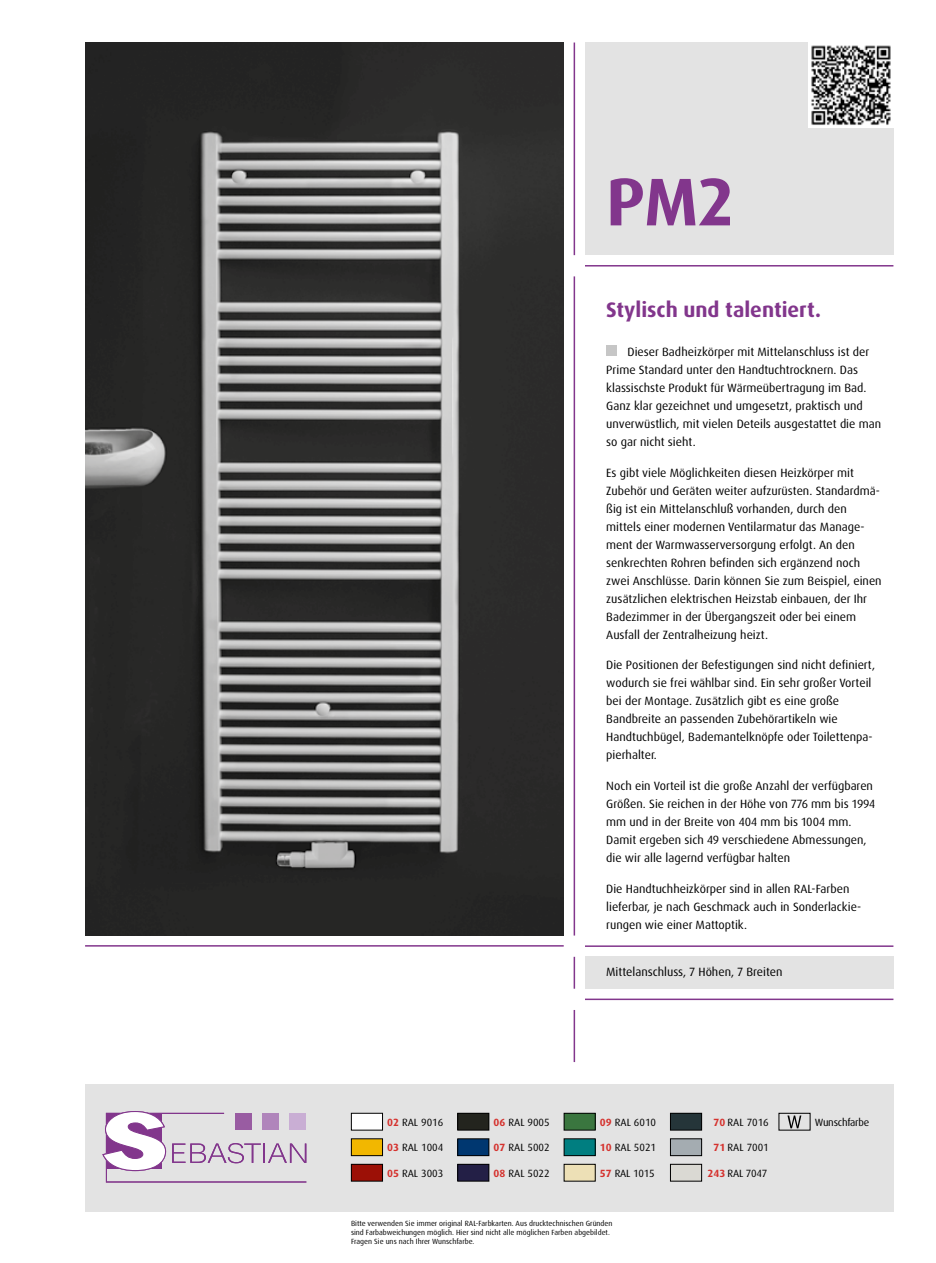
<style>
.page{position:relative;width:936px;height:1263px;background:#fff}
.page>*{position:absolute;margin:0;border:0;box-sizing:border-box;transform-origin:0 0}
.t1{font:700 67.5px "Dax OT";color:#82368c}
.t2{font:700 21px "Dax OT";color:#82368c}
.t3{font:12px/18px "Dax OT";color:#000}
.t4{font:10.5px "Dax OT";color:#000}
.t5{font:10.5px "Dax OT";letter-spacing:-.02em;color:#000}
.t6{font:7.5px/9px "Dax OT";color:#000}
.s1{font-weight:700;color:#d5312d}
</style>
<div class="page">
<div style="left:85px;top:1084px;width:808px;height:128px;background:#e3e3e3"></div>
<div style="left:585px;top:43px;width:308px;height:212px;background:#e3e3e3"></div>
<hr style="left:585px;top:998px;width:308px;height:2px;background:#82368c">
<hr style="left:85px;top:945px;width:478px;height:2px;background:#82368c">
<hr style="left:573px;top:43px;width:2px;height:212px;background:#82368c">
<hr style="left:585px;top:265px;width:308px;height:1px;background:#82368c">
<hr style="left:573px;top:276px;width:2px;height:659px;background:#82368c">
<hr style="left:573px;top:1010px;width:2px;height:52px;background:#82368c">
<div style="left:606px;top:345px;width:11px;height:11px;background:#c6c6c6"></div>
<svg style="left:102px;top:1111px;width:204px;height:71px"></svg>
<img style="left:85px;top:43px;width:478px;height:892px">
<div style="left:351px;top:1113px;width:31px;height:17px;background:#fff"></div>
<div style="left:351px;top:1113px;width:32px;height:17px;border:1px solid #000"></div>
<div style="left:457px;top:1113px;width:32px;height:17px;background:#23241e"></div>
<div style="left:457px;top:1113px;width:32px;height:17px;border:1px solid #000"></div>
<div style="left:564px;top:1113px;width:31px;height:17px;background:#3a763f"></div>
<div style="left:563px;top:1113px;width:32px;height:17px;border:1px solid #000"></div>
<div style="left:670px;top:1113px;width:31px;height:17px;background:#253539"></div>
<div style="left:670px;top:1113px;width:32px;height:17px;border:1px solid #000"></div>
<svg style="left:787px;top:1115px;width:14px;height:13px"></svg>
<div style="left:778px;top:1113px;width:32px;height:17px;border:1px solid #000"></div>
<div style="left:351px;top:1139px;width:31px;height:17px;background:#f2b700"></div>
<div style="left:351px;top:1138px;width:32px;height:18px;border:1px solid #000"></div>
<div style="left:457px;top:1139px;width:32px;height:17px;background:#003770"></div>
<div style="left:457px;top:1138px;width:32px;height:18px;border:1px solid #000"></div>
<div style="left:564px;top:1139px;width:31px;height:17px;background:#007e80"></div>
<div style="left:563px;top:1138px;width:32px;height:18px;border:1px solid #000"></div>
<div style="left:670px;top:1139px;width:31px;height:17px;background:#a4acb1"></div>
<div style="left:670px;top:1138px;width:32px;height:18px;border:1px solid #000"></div>
<div style="left:351px;top:1164px;width:31px;height:17px;background:#9c1006"></div>
<div style="left:351px;top:1164px;width:32px;height:17px;border:1px solid #000"></div>
<div style="left:457px;top:1164px;width:32px;height:17px;background:#231f46"></div>
<div style="left:457px;top:1164px;width:32px;height:17px;border:1px solid #000"></div>
<div style="left:564px;top:1164px;width:31px;height:17px;background:#ede0b6"></div>
<div style="left:563px;top:1164px;width:32px;height:17px;border:1px solid #000"></div>
<div style="left:670px;top:1164px;width:31px;height:17px;background:#dad9d3"></div>
<div style="left:670px;top:1164px;width:32px;height:17px;border:1px solid #000"></div>
<hr style="left:573px;top:957px;width:2px;height:32px;background:#82368c">
<hr style="left:585px;top:945px;width:308px;height:2px;background:#82368c">
<div style="left:585px;top:957px;width:308px;height:32px;background:#e3e3e3"></div>
<img style="left:808px;top:43px;width:85px;height:85px">
<h1 class="t1" style="left:606px;top:159px;width:128px">PM2</h1>
<h2 class="t2" style="left:606px;top:296px;width:216px">Stylisch und talentiert.</h2>
<p class="t3" style="left:606px;top:343px;width:276px;text-indent:21px">Dieser Badheizkörper mit Mittelanschluss ist der Prime Standard unter den Handtuchtrocknern. Das klassischste Produkt für Wärmeübertragung im Bad.<br>Ganz klar gezeichnet und umgesetzt, praktisch und unverwüstlich, mit vielen Deteils ausgestattet die man so gar nicht sieht.</p>
<p class="t3" style="left:606px;top:463px;width:277px">Es gibt viele Möglichkeiten diesen Heizkörper mit Zubehör und Geräten weiter aufzurüsten. Standardmä&shy;ßig ist ein Mittelanschluß vorhanden, durch den mittels einer modernen Ventilarmatur das Manage&shy;ment der Warmwasserversorgung erfolgt. An den senkrechten Rohren befinden sich ergänzend noch zwei Anschlüsse. Darin können Sie zum Beispiel, einen zusätzlichen elektrischen Heizstab einbauen, der Ihr Badezimmer in der Übergangszeit oder bei einem Ausfall der Zentralheizung heizt.</p>
<p class="t3" style="left:606px;top:656px;width:270px">Die Positionen der Befestigungen sind nicht definiert, wodurch sie frei wählbar sind. Ein sehr großer Vorteil bei der Montage. Zusätzlich gibt es eine große Bandbreite an passenden Zubehörartikeln wie Handtuchbügel, Bademantelknöpfe oder Toilettenpa&shy;pierhalter.</p>
<p class="t3" style="left:606px;top:777px;width:270px">Noch ein Vorteil ist die große Anzahl der verfügbaren Größen. Sie reichen in der Höhe von 776 mm bis 1994 mm und in der Breite von 404 mm bis 1004 mm.<br>Damit ergeben sich 49 verschiedene Abmessungen, die wir alle lagernd verfügbar halten</p>
<p class="t3" style="left:606px;top:880px;width:256px">Die Handtuchheizkörper sind in allen RAL-Farben lieferbar, je nach Geschmack auch in Sonderlackie&shy;rungen wie einer Mattoptik.</p>
<p class="t3" style="left:606px;top:963px;width:178px">Mittelanschluss, 7 Höhen, 7 Breiten</p>
<p class="t4" style="left:387px;top:1115px;width:58px"><span class="s1">02</span> RAL 9016</p>
<p class="t4" style="left:493px;top:1115px;width:58px"><span class="s1">06</span> RAL 9005</p>
<p class="t4" style="left:600px;top:1115px;width:58px"><span class="s1">09</span> RAL 6010</p>
<p class="t4" style="left:713px;top:1115px;width:57px"><span class="s1">70</span> RAL 7016</p>
<p class="t5" style="left:814px;top:1115px;width:56px">Wunschfarbe</p>
<p class="t4" style="left:387px;top:1141px;width:58px"><span class="s1">03</span> RAL 1004</p>
<p class="t4" style="left:493px;top:1141px;width:58px"><span class="s1">07</span> RAL 5002</p>
<p class="t4" style="left:600px;top:1141px;width:58px"><span class="s1">10</span> RAL 5021</p>
<p class="t4" style="left:713px;top:1141px;width:57px"><span class="s1">71</span> RAL 7001</p>
<p class="t4" style="left:387px;top:1166px;width:58px"><span class="s1">05</span> RAL 3003</p>
<p class="t4" style="left:493px;top:1166px;width:58px"><span class="s1">08</span> RAL 5022</p>
<p class="t4" style="left:600px;top:1166px;width:56px"><span class="s1">57</span> RAL 1015</p>
<p class="t4" style="left:707px;top:1166px;width:61px"><span class="s1">243</span> RAL 7047</p>
<p class="t6" style="left:351px;top:1219px;width:263px">Bitte verwenden Sie immer original RAL-Farbkarten. Aus drucktechnischen Gründen sind Farbabweichungen möglich. Hier sind nicht alle möglichen Farben abgebildet.<br>Fragen Sie uns nach Ihrer Wunschfarbe.</p>
</div>
